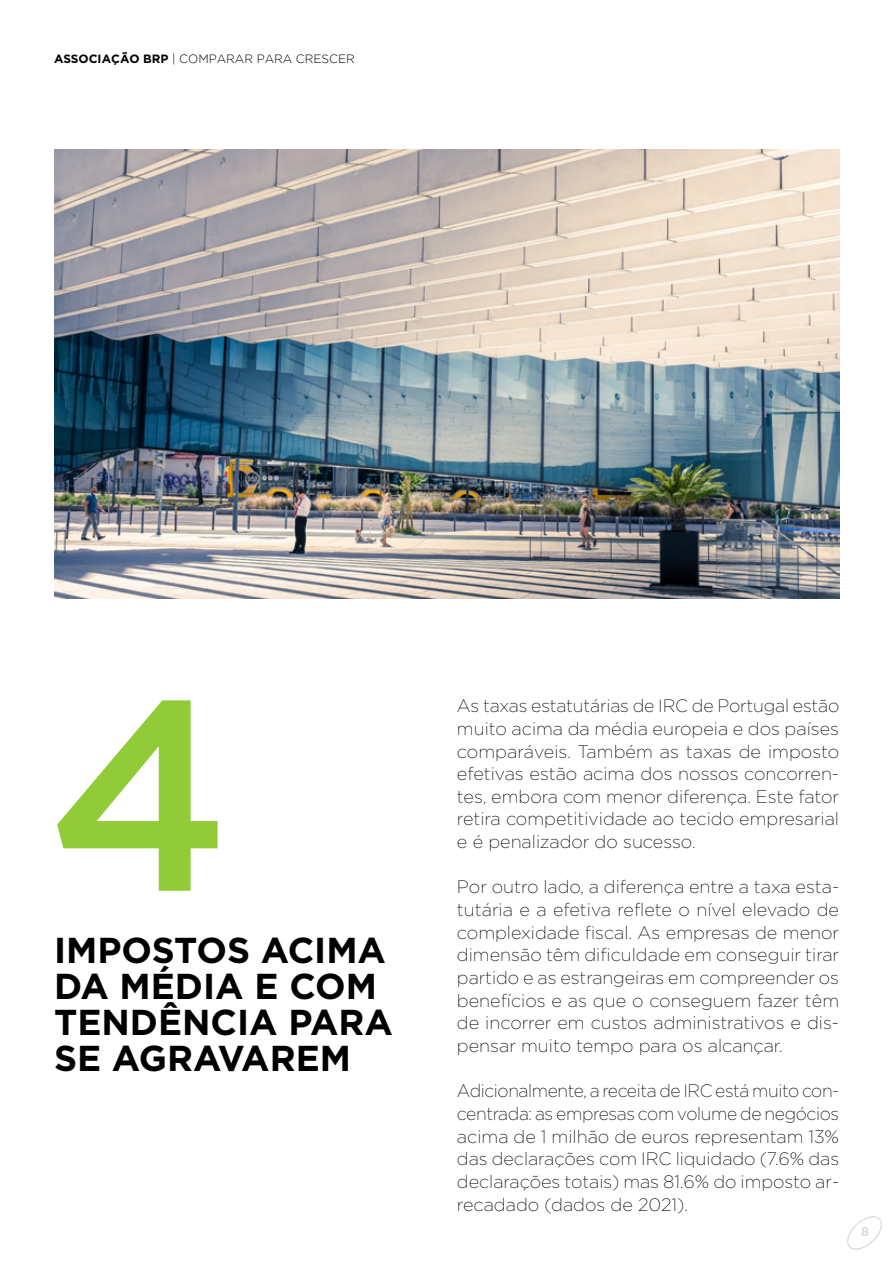
<style>
.page{position:relative;width:893px;height:1263px;background:#fff}
.page>*{position:absolute;margin:0;border:0;box-sizing:border-box;transform-origin:0 0}
.t1{font:500 270px "Gotham";color:#91cb37}
.t2{font:700 36px/36px "Gotham";color:#000}
.t3{font:200 18px/22.6px "Gotham";color:#000;text-align:justify}
.t4{font:500 12.45px "Gotham";color:#ddd}
.t5{font:300 12px "Gotham HTF";color:#000}
.s1{font-family:"Gotham";font-weight:700}
</style>
<div class="page">
<svg style="left:847px;top:1216px;width:35px;height:34px"></svg>
<img style="left:54px;top:150px;width:785px;height:449px">
<p class="t5" style="left:54px;top:52px;width:302px"><span class="s1">ASSOCIAÇÃO BRP</span> | COMPARAR PARA CRESCER</p>
<h1 class="t1" style="left:48px;top:642px;width:185px">4</h1>
<h2 class="t2" style="left:54px;top:932px;width:340px">IMPOSTOS ACIMA<br>DA MÉDIA E COM<br>TENDÊNCIA PARA<br>SE AGRAVAREM</h2>
<p class="t3" style="left:457px;top:694px;width:384px">As taxas estatutárias de IRC de Portugal estão muito acima da média europeia e dos países comparáveis. Também as taxas de imposto efetivas estão acima dos nossos concorren&shy;tes, embora com menor diferença. Este fator retira competitividade ao tecido empresarial e é penalizador do sucesso.</p>
<p class="t3" style="left:457px;top:875px;width:384px">Por outro lado, a diferença entre a taxa esta&shy;tutária e a efetiva reflete o nível elevado de complexidade fiscal. As empresas de menor dimensão têm dificuldade em conseguir tirar partido e as estrangeiras em compreender os benefícios e as que o conseguem fazer têm de incorrer em custos administrativos e dis&shy;pensar muito tempo para os alcançar.</p>
<p class="t3" style="left:457px;top:1079px;width:384px">Adicionalmente, a receita de IRC está muito con&shy;centrada: as empresas com volume de negócios acima de 1 milhão de euros representam 13% das declarações com IRC liquidado (7.6% das declarações totais) mas 81.6% do imposto ar&shy;recadado (dados de 2021).</p>
<p class="t4" style="left:861px;top:1225px;width:9px">8</p>
</div>
